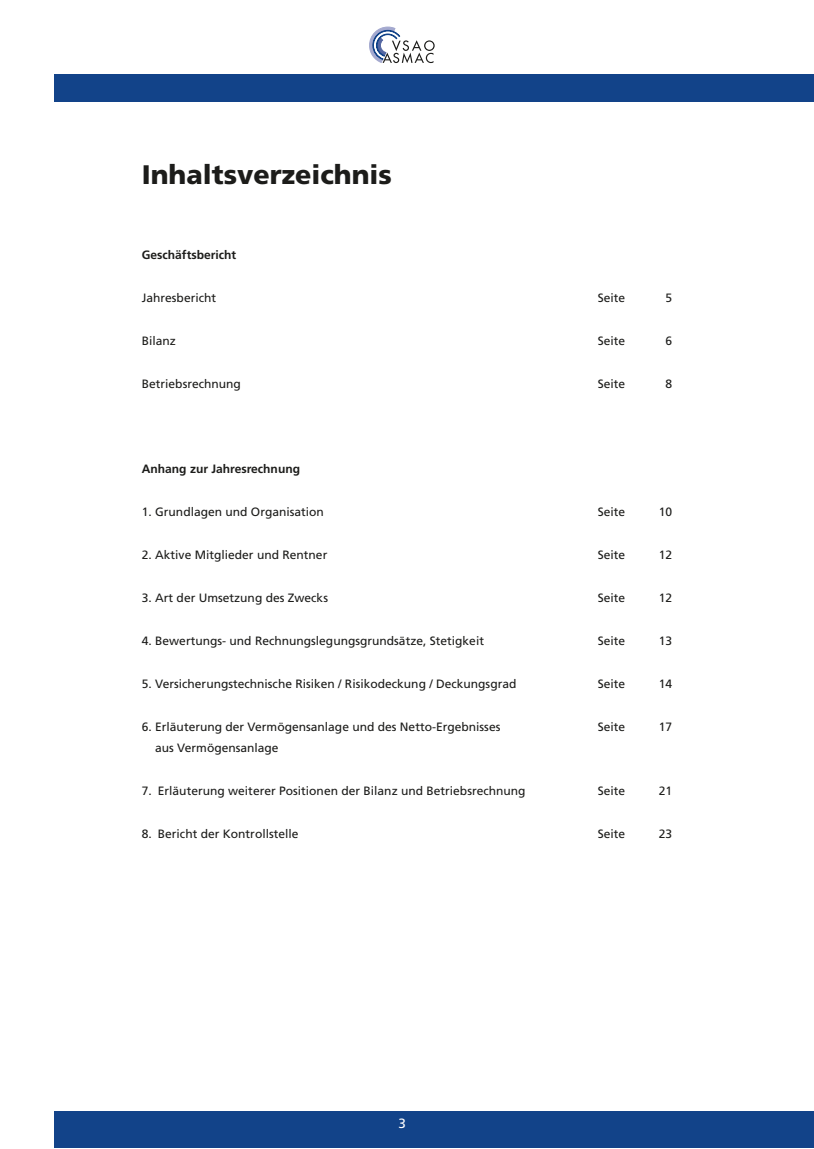
<style>
.page{position:relative;width:814px;height:1149px;background:#fff}
.page>*{position:absolute;margin:0;border:0;box-sizing:border-box;transform-origin:0 0}
.t1{font:900 26.8px "Frutiger";color:#1c1c1a}
.t2{font:13.4px "Frutiger";color:#fff}
.t3{font:12.1px "Frutiger";color:#1c1c1a}
.t4{font:700 12.1px "Frutiger";color:#1c1c1a}
</style>
<div class="page">
<svg style="left:369px;top:27px;width:66px;height:36px"></svg>
<div style="left:54px;top:1111px;width:760px;height:36px;background:#124389"></div>
<div style="left:54px;top:74px;width:760px;height:28px;background:#124389"></div>
<h1 class="t1" style="left:142px;top:164px;width:252px">Inhaltsverzeichnis</h1>
<p class="t4" style="left:142px;top:250px;width:96px">Geschäftsbericht</p>
<p class="t3" style="left:142px;top:293px;width:76px">Jahresbericht</p>
<p class="t3" style="left:598px;top:293px;width:29px">Seite</p>
<p class="t3" style="left:665px;top:293px;width:8px">5</p>
<p class="t3" style="left:142px;top:335px;width:36px">Bilanz</p>
<p class="t3" style="left:598px;top:335px;width:29px">Seite</p>
<p class="t3" style="left:665px;top:335px;width:8px">6</p>
<p class="t3" style="left:142px;top:378px;width:101px">Betriebsrechnung</p>
<p class="t3" style="left:598px;top:378px;width:29px">Seite</p>
<p class="t3" style="left:665px;top:378px;width:8px">8</p>
<p class="t4" style="left:142px;top:464px;width:160px">Anhang zur Jahresrechnung</p>
<p class="t3" style="left:142px;top:507px;width:184px">1. Grundlagen und Organisation</p>
<p class="t3" style="left:598px;top:507px;width:29px">Seite</p>
<p class="t3" style="left:659px;top:507px;width:15px">10</p>
<p class="t3" style="left:142px;top:550px;width:187px">2. Aktive Mitglieder und Rentner</p>
<p class="t3" style="left:598px;top:550px;width:29px">Seite</p>
<p class="t3" style="left:659px;top:550px;width:15px">12</p>
<p class="t3" style="left:142px;top:593px;width:188px">3. Art der Umsetzung des Zwecks</p>
<p class="t3" style="left:598px;top:593px;width:29px">Seite</p>
<p class="t3" style="left:659px;top:593px;width:15px">12</p>
<p class="t3" style="left:142px;top:635px;width:344px">4. Bewertungs- und Rechnungslegungsgrundsätze, Stetigkeit</p>
<p class="t3" style="left:598px;top:635px;width:29px">Seite</p>
<p class="t3" style="left:659px;top:635px;width:15px">13</p>
<p class="t3" style="left:142px;top:678px;width:376px">5. Versicherungstechnische Risiken / Risikodeckung / Deckungsgrad</p>
<p class="t3" style="left:598px;top:678px;width:29px">Seite</p>
<p class="t3" style="left:659px;top:678px;width:15px">14</p>
<p class="t3" style="left:142px;top:721px;width:360px">6. Erläuterung der Vermögensanlage und des Netto-Ergebnisses</p>
<p class="t3" style="left:598px;top:721px;width:29px">Seite</p>
<p class="t3" style="left:659px;top:721px;width:15px">17</p>
<p class="t3" style="left:155px;top:742px;width:125px">aus Vermögensanlage</p>
<p class="t3" style="left:142px;top:785px;width:385px">7. Erläuterung weiterer Positionen der Bilanz und Betriebsrechnung</p>
<p class="t3" style="left:598px;top:785px;width:29px">Seite</p>
<p class="t3" style="left:659px;top:785px;width:15px">21</p>
<p class="t3" style="left:142px;top:828px;width:158px">8. Bericht der Kontrollstelle</p>
<p class="t3" style="left:598px;top:828px;width:29px">Seite</p>
<p class="t3" style="left:659px;top:828px;width:15px">23</p>
<p class="t2" style="left:399px;top:1118px;width:9px">3</p>
</div>
